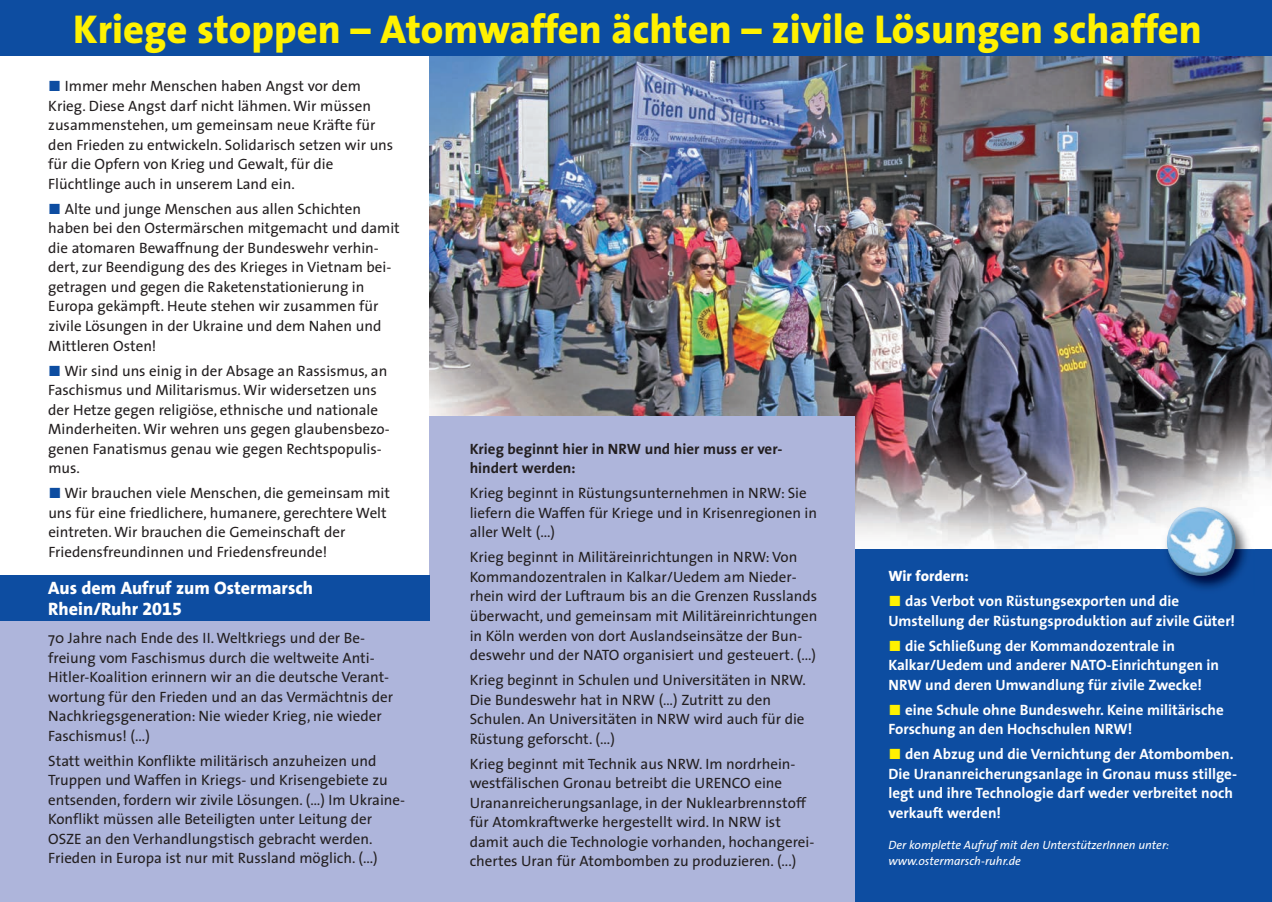
<style>
.page{position:relative;width:1272px;height:902px;background:#fff}
.page>*{position:absolute;margin:0;border:0;box-sizing:border-box;transform-origin:0 0}
.t1{font:800 40.5px "The Sans";color:#fff101}
.t2{font:800 18px/21px "The Sans";color:#fff}
.t3{font:15px/19.5px "The Sans";color:#231f20}
.t4{font:700 15px/19.5px "The Sans";color:#fff}
.t5{font:700 15px/19.5px "The Sans";color:#231f20}
.t6{font:italic 12px/16.5px "The Sans";color:#fff}
.s1{font-family:"The Sans Expert";color:#0d4da1}
.s2{font-weight:800}
.s3{font-family:"The Sans Expert";font-weight:400;color:#fff101}
.s4{font-family:"The Sans Extra Bold Expert";font-weight:400}
</style>
<div class="page">
<div style="left:0;top:598px;width:856px;height:303px;background:#aeb5db"></div>
<img style="left:429px;top:56px;width:842px;height:493px">
<div style="left:0;top:0;width:1271px;height:56px;background:#0d4da1"></div>
<div style="left:855px;top:549px;width:416px;height:352px;background:#0d4da1"></div>
<div style="left:429px;top:416px;width:426px;height:479px;background:#aeb5db"></div>
<img style="left:1159px;top:500px;width:95px;height:89px">
<img style="left:1166px;top:507px;width:69px;height:69px">
<div style="left:0;top:575px;width:429px;height:46px;background:#0d4da1"></div>
<h1 class="t1" style="left:73px;top:14px;width:1129px">Kriege stoppen – Atomwaffen ächten – zivile Lösungen schaffen</h1>
<p class="t3" style="left:48px;top:78px;width:346px"><span class="s1">ó</span> Immer mehr Menschen haben Angst vor dem Krieg. Diese Angst darf nicht lähmen. Wir müssen zusammenstehen, um gemeinsam neue Kräfte für den Frieden zu entwickeln. Solidarisch setzen wir uns für die Opfern von Krieg und Gewalt, für die Flüchtlinge auch in unserem Land ein.</p>
<p class="t3" style="left:48px;top:200px;width:353px"><span class="s1">ó</span> Alte und junge Menschen aus allen Schichten haben bei den Ostermärschen mitgemacht und damit die atomaren Bewaffnung der Bundeswehr verhin&shy;dert, zur Beendigung des des Krieges in Vietnam bei&shy;getragen und gegen die Raketenstationierung in Europa gekämpft. Heute stehen wir zusammen für zivile Lösungen in der Ukraine und dem Nahen und Mittleren Osten!</p>
<p class="t3" style="left:48px;top:362px;width:343px"><span class="s1">ó</span> Wir sind uns einig in der Absage an Rassismus, an Faschismus und Militarismus. Wir widersetzen uns der Hetze gegen religiöse, ethnische und nationale Minderheiten. Wir wehren uns gegen glaubensbezo&shy;genen Fanatismus genau wie gegen Rechts populis - mus.</p>
<p class="t3" style="left:48px;top:484px;width:343px"><span class="s1">ó</span> Wir brauchen viele Menschen, die gemeinsam mit uns für eine friedlichere, humanere, gerechtere Welt eintreten. Wir brauchen die Gemeinschaft der Friedensfreundinnen und Friedensfreunde!</p>
<p class="t4" style="left:888px;top:565px;width:292px;line-height:25px"><span class="s2">Wir fordern:<br></span><span class="s3">ó</span> das Verbot von Rüstungsexporten und die</p>
<p class="t4" style="left:888px;top:609px;width:348px;line-height:25px">Umstellung der Rüstungsproduktion auf zivile Güter! <span class="s3">ó</span> die Schließung der Kommandozentrale in</p>
<p class="t4" style="left:888px;top:656px;width:332px">Kalkar/Uedem und anderer NATO-Einrichtungen in<br>NRW und deren Umwandlung für zivile Zwecke!</p>
<p class="t4" style="left:888px;top:701px;width:337px"><span class="s3">ó</span> eine Schule ohne Bundeswehr. Keine militärische<br>Forschung an den Hochschulen NRW!</p>
<p class="t4" style="left:888px;top:746px;width:350px"><span class="s3">ó</span> den Abzug und die Vernichtung der Atombomben.<br>Die Urananreicherungsanlage in Gronau muss stillge&shy;legt und ihre Technologie darf weder verbreitet noch verkauft werden!</p>
<p class="t6" style="left:888px;top:837px;width:282px">Der komplette Aufruf mit den UnterstützerInnen unter: www.ostermarsch-ruhr.de</p>
<p class="t5" style="left:469px;top:440px;width:314px">Krieg beginnt hier in NRW und hier muss er ver&shy;hindert werden:</p>
<p class="t3" style="left:469px;top:485px;width:349px">Krieg beginnt in Rüstungsunternehmen in NRW: Sie liefern die Waffen für Kriege und in Krisenregionen in aller Welt (...)</p>
<p class="t3" style="left:469px;top:549px;width:349px">Krieg beginnt in Militäreinrichtungen in NRW: Von Kommandozentralen in Kalkar/Uedem am Nieder - rhein wird der Luftraum bis an die Grenzen Russlands überwacht, und gemeinsam mit Militär einrichtungen in Köln werden von dort Auslands einsätze der Bun - des wehr und der NATO organisiert und gesteuert. (...)</p>
<p class="t3" style="left:469px;top:671px;width:337px">Krieg beginnt in Schulen und Universitäten in NRW.<br>Die Bundeswehr hat in NRW (…) Zutritt zu den Schulen. An Universitäten in NRW wird auch für die Rüstung geforscht. (...)</p>
<p class="t3" style="left:469px;top:755px;width:346px">Krieg beginnt mit Technik aus NRW. Im nordrhein&shy;westfälischen Gronau betreibt die URENCO eine Urananreicherungsanlage, in der Nuklearbrennstoff für Atomkraftwerke hergestellt wird. In NRW ist damit auch die Technologie vorhanden, hochangerei&shy;chertes Uran für Atombomben zu produzieren. (...)</p>
<p class="t2" style="left:48px;top:579px;width:266px">Aus dem Aufruf zum Ostermarsch<br>Rhein/Ruhr <span class="s4">2015</span></p>
<p class="t3" style="left:48px;top:630px;width:346px">70 Jahre nach Ende des II. Weltkriegs und der Be - freiung vom Faschismus durch die weltweite Anti-Hitler-Koalition erinnern wir an die deutsche Verant - wortung für den Frieden und an das Vermächtnis der Nachkriegsgeneration: Nie wieder Krieg, nie wieder Faschismus! (...)</p>
<p class="t3" style="left:48px;top:752px;width:358px">Statt weithin Konflikte militärisch anzuheizen und Truppen und Waffen in Kriegs- und Krisengebiete zu entsenden, fordern wir zivile Lösungen. (…) Im Ukraine-Konflikt müssen alle Beteiligten unter Leitung der OSZE an den Verhandlungstisch gebracht werden.<br>Frieden in Europa ist nur mit Russland möglich. (...)</p>
</div>
